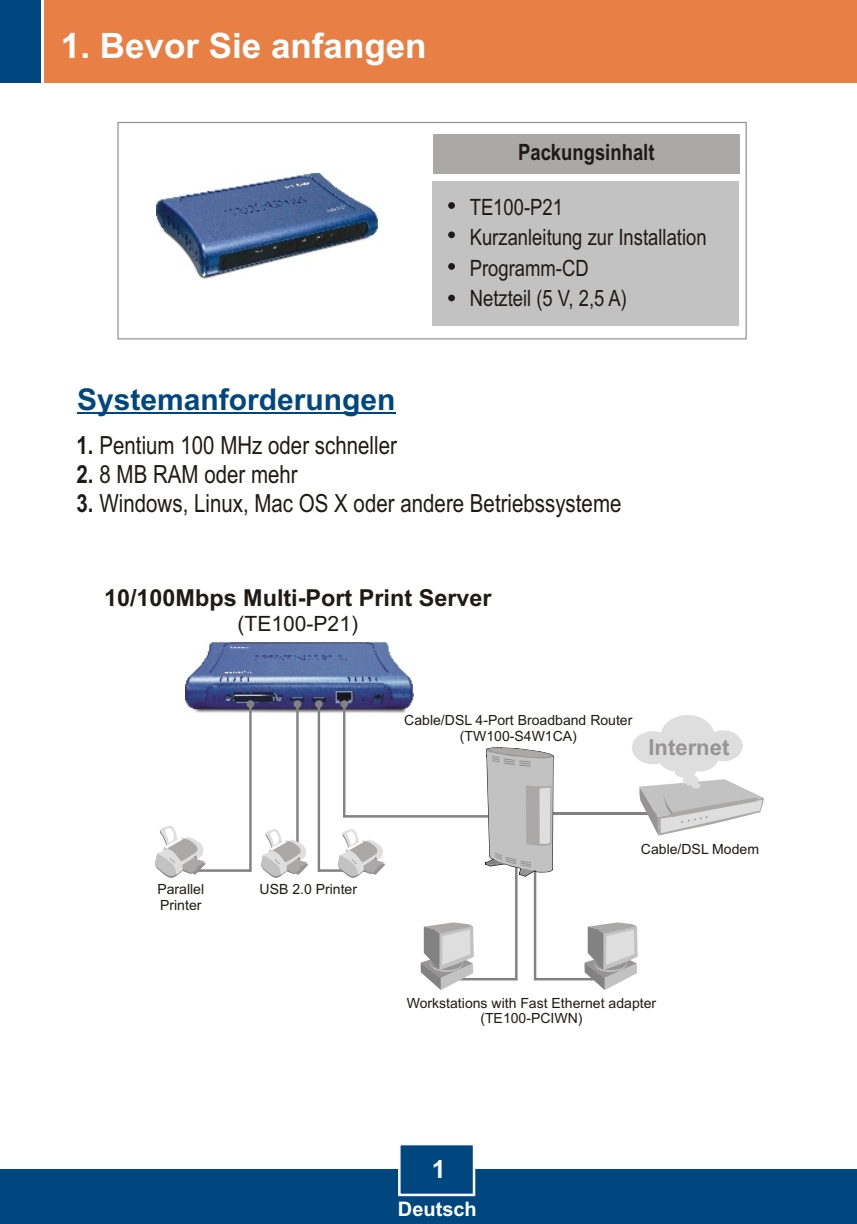
<style>
.page{position:relative;width:857px;height:1224px;background:#fff}
.page>*{position:absolute;margin:0;border:0;box-sizing:border-box;transform-origin:0 0}
.t1{font:700 35px "Arial";color:#fff}
.t2{font:700 30px "Arial";color:#004780}
.t3{font:25px "Arial Narrow";color:#1f1a17}
.t4{font:700 25px "Arial";color:#fff}
.t5{font:700 23.5px "Arial";color:#1f1a17}
.t6{font:22.5px/30.5px "Arial Narrow";color:#1f1a17}
.t7{font:700 22.5px "Arial Narrow";color:#1f1a17}
.t8{font:700 22px "Arial";color:#969494}
.t9{font:21px "Arial";color:#1f1a17}
.t10{font:700 20px "Arial";color:#fff}
.t11{font:14px/15.8px "Arial";color:#1f1a17;text-align:center}
.s1{font-weight:700}
</style>
<div class="page">
<div style="left:0;top:1170px;width:857px;height:54px;background:#004780"></div>
<div style="left:44px;top:0;width:813px;height:83px;background:#e88045"></div>
<div style="left:0;top:0;width:41px;height:83px;background:#004780"></div>
<svg style="left:397px;top:1145px;width:79px;height:52px"></svg>
<svg style="left:117px;top:121px;width:630px;height:219px"></svg>
<div style="left:433px;top:182px;width:306px;height:144px;background:#c2c2c2"></div>
<div style="left:433px;top:134px;width:306px;height:40px;background:#aba8a8"></div>
<div style="left:448px;top:202px;width:7px;height:7px;background:#1f1a17;border:1px solid #1f1a17;border-radius:50%"></div>
<svg style="left:448px;top:232px;width:7px;height:6px"></svg>
<div style="left:448px;top:263px;width:7px;height:7px;background:#1f1a17;border:1px solid #1f1a17;border-radius:50%"></div>
<svg style="left:448px;top:295px;width:7px;height:6px"></svg>
<hr style="left:77px;top:412px;width:318px;height:2px;background:#004780">
<img style="left:156px;top:174px;width:222px;height:107px">
<img style="left:186px;top:641px;width:227px;height:72px">
<svg style="left:155px;top:700px;width:99px;height:178px"></svg>
<svg style="left:261px;top:700px;width:47px;height:178px"></svg>
<svg style="left:315px;top:700px;width:449px;height:290px"></svg>
<h1 class="t1" style="left:61px;top:32px;width:367px">1. Bevor Sie anfangen</h1>
<h2 class="t2" style="left:77px;top:388px;width:320px">Systemanforderungen</h2>
<h3 class="t7" style="left:518px;top:144px;width:138px">Packungsinhalt</h3>
<h3 class="t6" style="left:470px;top:194px;width:238px">TE100-P21<br>Kurzanleitung zur Installation<br>Programm-CD<br>Netzteil (5 V, 2,5 A)</h3>
<h3 class="t3" style="left:76px;top:436px;width:322px"><span class="s1">1.</span> Pentium 100 MHz oder schneller</h3>
<h3 class="t3" style="left:76px;top:465px;width:223px"><span class="s1">2.</span> 8 MB RAM oder mehr</h3>
<h3 class="t3" style="left:76px;top:493px;width:546px"><span class="s1">3.</span> Windows, Linux, Mac OS X oder andere Betriebssysteme</h3>
<h3 class="t5" style="left:104px;top:589px;width:389px">10/100Mbps Multi-Port Print Server</h3>
<h3 class="t9" style="left:237px;top:615px;width:122px">(TE100-P21)</h3>
<p class="t11" style="left:404px;top:714px;width:230px">Cable/DSL 4-Port Broadband Router (TW100-S4W1CA)</p>
<h3 class="t8" style="left:648px;top:739px;width:82px">Internet</h3>
<p class="t11" style="left:157px;top:883px;width:48px">Parallel</p>
<p class="t11" style="left:260px;top:883px;width:99px">USB 2.0 Printer</p>
<p class="t11" style="left:160px;top:899px;width:43px">Printer</p>
<p class="t11" style="left:641px;top:842px;width:120px">Cable/DSL Modem</p>
<p class="t11" style="left:407px;top:996px;width:251px">Workstations with Fast Ethernet adapter (TE100-PCIWN)</p>
<h3 class="t4" style="left:432px;top:1160px;width:15px">1</h3>
<h3 class="t10" style="left:398px;top:1201px;width:80px">Deutsch</h3>
</div>
